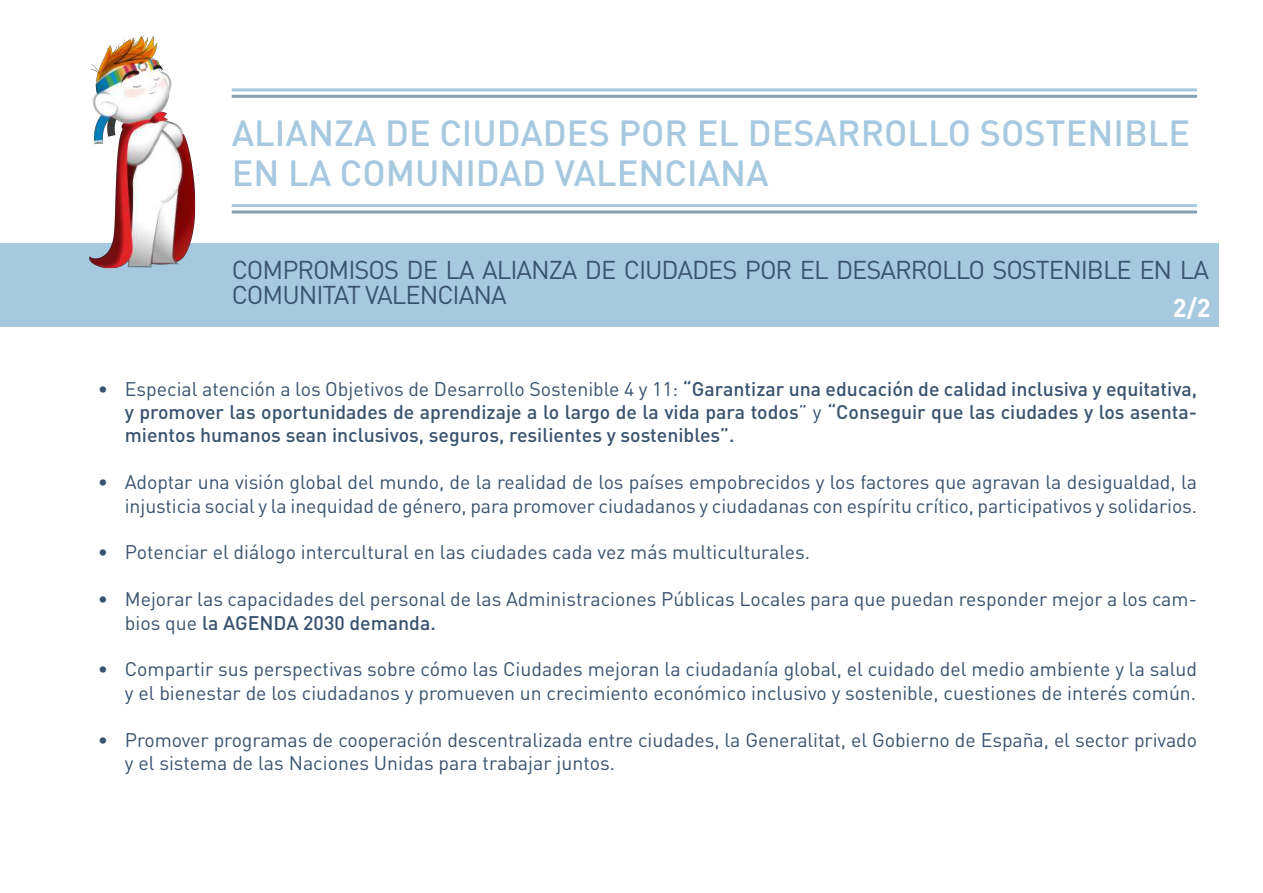
<style>
.page{position:relative;width:1263px;height:893px;background:#fff}
.page>*{position:absolute;margin:0;border:0;box-sizing:border-box;transform-origin:0 0}
.t1{font:500 36px/40.5px "DIN Pro";color:#a7c9df}
.t2{font:25.5px/25.5px "DIN Pro";letter-spacing:-.04em;color:#39536f}
.t3{font:700 25.5px "DIN Pro";color:#fff}
.t4{font:19.5px/23.4px "DIN Pro";letter-spacing:-.005em;color:#39536f;text-align:right}
.t5{font:500 19.5px/23.4px "DIN Pro";color:#39536f;text-align:justify}
.s1{font-weight:400}
.s2{font-weight:500}
</style>
<div class="page">
<div style="left:0;top:243px;width:1218px;height:84px;background:#a7c9df"></div>
<hr style="left:232px;top:88px;width:965px;height:3px;background:#a7c9df">
<hr style="left:232px;top:204px;width:965px;height:3px;background:#a7c9df">
<hr style="left:232px;top:95px;width:965px;height:3px;background:#84a0b2">
<hr style="left:232px;top:210px;width:965px;height:3px;background:#84a0b2">
<img style="left:89px;top:34px;width:107px;height:235px">
<h1 class="t1" style="left:232px;top:111px;width:960px">ALIANZA DE CIUDADES POR EL DESARROLLO SOSTENIBLE<br>EN LA COMUNIDAD VALENCIANA</h1>
<h2 class="t2" style="left:232px;top:256px;width:979px">COMPROMISOS DE LA ALIANZA DE CIUDADES POR EL DESARROLLO SOSTENIBLE EN LA<br>COMUNITAT VALENCIANA</h2>
<h2 class="t3" style="left:1173px;top:291px;width:39px">2/2</h2>
<p class="t5" style="left:125px;top:376px;width:1074px;text-indent:-27px"><span class="s1">• Especial atención a los Objetivos de Desarrollo Sostenible 4 y 11:</span> “Garantizar una educación de calidad inclusiva y equitativa, y promover las oportunidades de aprendizaje a lo largo de la vida para todos<span class="s1">” y</span> “Conseguir que las ciudades y los asenta&shy;mientos humanos sean inclusivos, seguros, resilientes y sostenibles”.</p>
<p class="t4" style="left:98px;top:470px;width:1101px">• Adoptar una visión global del mundo, de la realidad de los países empobrecidos y los factores que agravan la desigualdad, la injusticia social y la inequidad de género, para promover ciudadanos y ciudadanas con espíritu crítico, participativos y solidarios.</p>
<p class="t4" style="left:98px;top:540px;width:714px">• Potenciar el diálogo intercultural en las ciudades cada vez más multiculturales.</p>
<p class="t4" style="left:125px;top:587px;width:1074px;text-align:left;text-indent:-27px">• Mejorar las capacidades del personal de las Administraciones Públicas Locales para que puedan responder mejor a los cam&shy;bios que <span class="s2">la AGENDA 2030 demanda.</span></p>
<p class="t4" style="left:98px;top:657px;width:1101px">• Compartir sus perspectivas sobre cómo las Ciudades mejoran la ciudadanía global, el cuidado del medio ambiente y la salud y el bienestar de los ciudadanos y promueven un crecimiento económico inclusivo y sostenible, cuestiones de interés común.</p>
<p class="t4" style="left:125px;top:727px;width:1074px;text-align:left;text-indent:-27px">• Promover programas de cooperación descentralizada entre ciudades, la Generalitat, el Gobierno de España, el sector privado y el sistema de las Naciones Unidas para trabajar juntos.</p>
</div>
